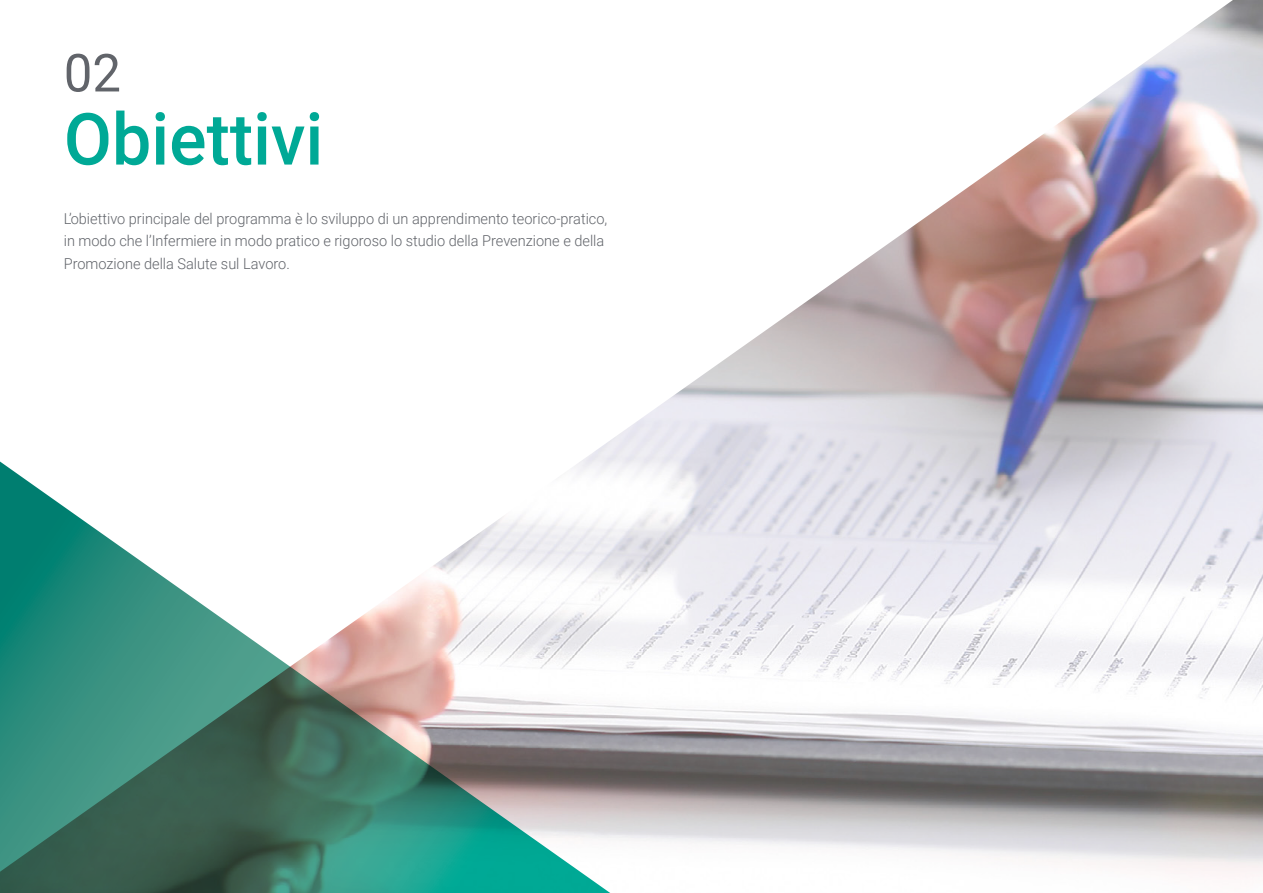
<style>
.page{position:relative;width:1263px;height:893px;background:#fff}
.page>*{position:absolute;margin:0;border:0;box-sizing:border-box;transform-origin:0 0}
.t1{font:500 72px "Roboto";color:#00a996}
.t2{font:52.5px "Roboto";color:#61646a}
.t3{font:300 15px/22.5px "Roboto";color:#61646a}
</style>
<div class="page">
<img style="left:603px;top:0;width:660px;height:875px">
<svg style="left:0;top:446px;width:640px;height:447px"></svg>
<h2 class="t2" style="left:64px;top:36px;width:59px">02</h2>
<h1 class="t1" style="left:64px;top:89px;width:261px">Obiettivi</h1>
<p class="t3" style="left:64px;top:207px;width:545px">L’obiettivo principale del programma è lo sviluppo di un apprendimento teorico-pratico, in modo che l’Infermiere in modo pratico e rigoroso lo studio della Prevenzione e della<br>Promozione della Salute sul Lavoro.</p>
</div>
